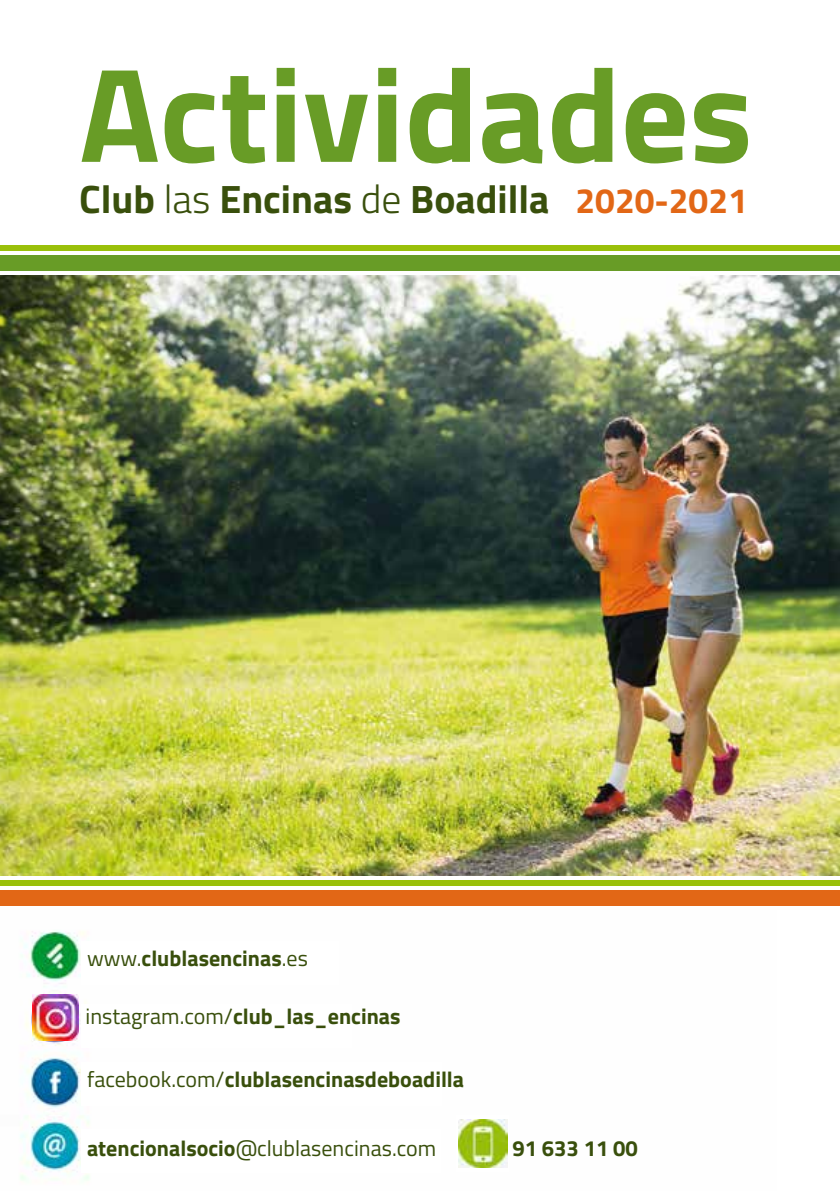
<style>
.page{position:relative;width:840px;height:1191px;background:#fff}
.page>*{position:absolute;margin:0;border:0;box-sizing:border-box;transform-origin:0 0}
.t1{font:700 134.2px "Titillium Web";color:#689c26}
.t2{font:700 39.6px "Titillium Web";color:#394f0c}
.t3{font:700 22px "Titillium Web";color:#394f0c}
.t4{font:22px "Titillium Web";color:#394f0c}
.s1{font-weight:300}
.s2{font-size:35.2px;color:#e26716}
.s3{font-weight:400}
.s4{font-weight:700}
</style>
<div class="page">
<img style="left:0;top:275px;width:839px;height:600px">
<div style="left:0;top:255px;width:839px;height:16px;background:#689c26"></div>
<div style="left:0;top:245px;width:839px;height:5px;background:#9ac00a"></div>
<img style="left:20px;top:930px;width:69px;height:250px">
<div style="left:81px;top:1129px;width:360px;height:44px;background:#fff"></div>
<div style="left:81px;top:941px;width:257px;height:44px;background:#fff"></div>
<div style="left:81px;top:1003px;width:270px;height:44px;background:#fff"></div>
<div style="left:81px;top:1062px;width:360px;height:44px;background:#fff"></div>
<img style="left:32px;top:994px;width:46px;height:46px">
<svg style="left:458px;top:1119px;width:50px;height:49px"></svg>
<img style="left:458px;top:1119px;width:49px;height:48px">
<div style="left:0;top:890px;width:839px;height:16px;background:#e26716"></div>
<div style="left:0;top:880px;width:839px;height:6px;background:#9ac00a"></div>
<h1 class="t1" style="left:79px;top:12px;width:674px">Actividades</h1>
<h2 class="t2" style="left:79px;top:168px;width:669px">Club <span class="s1">las</span> Encinas <span class="s1">de</span> Boadilla <span class="s2">2020-2021</span></h2>
<p class="t3" style="left:87px;top:941px;width:222px"><span class="s3">www.</span>clublasencinas<span class="s3">.es</span></p>
<p class="t3" style="left:86px;top:999px;width:316px"><span class="s3">instagram.com/</span>club_las_encinas</p>
<p class="t3" style="left:87px;top:1062px;width:378px"><span class="s3">facebook.com/</span>clublasencinasdeboadilla</p>
<p class="t4" style="left:87px;top:1132px;width:350px"><span class="s4">atencionalsocio</span>@clublasencinas.com</p>
<p class="t3" style="left:512px;top:1131px;width:127px">91 633 11 00</p>
</div>
